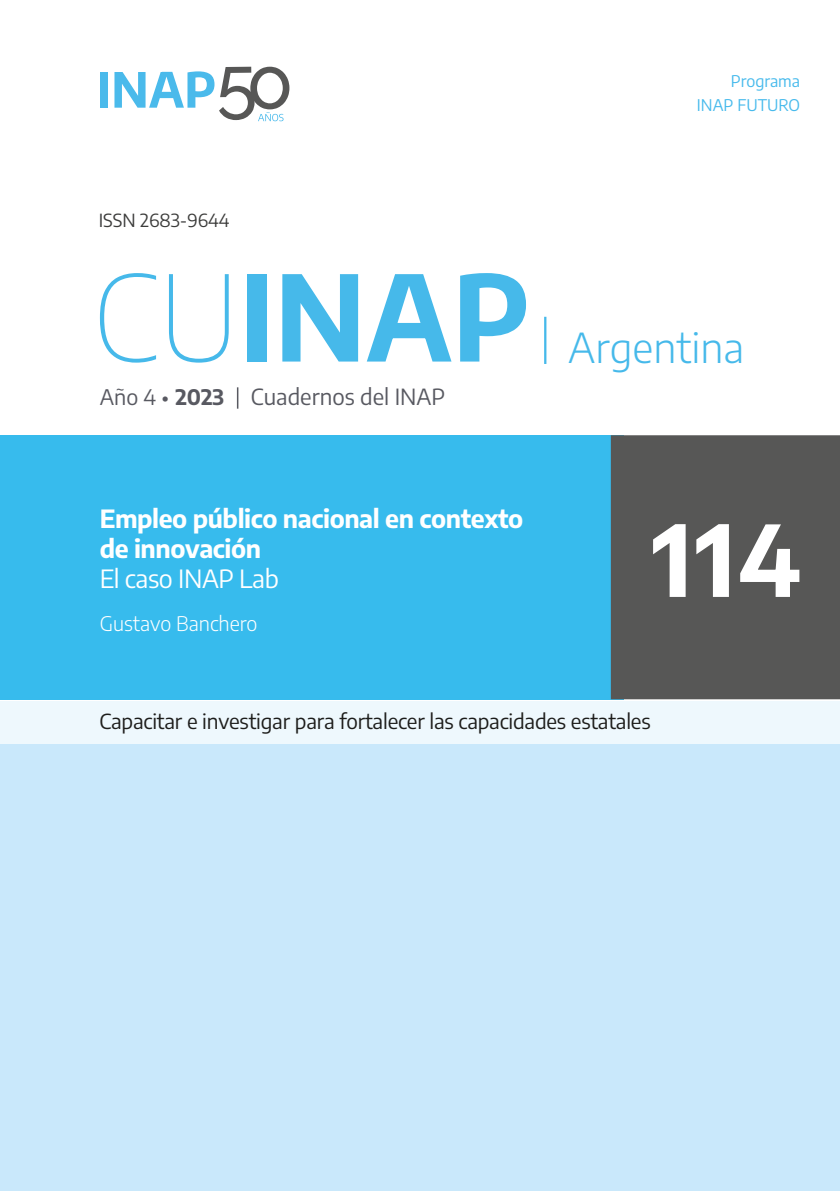
<style>
.page{position:relative;width:840px;height:1191px;background:#fff}
.page>*{position:absolute;margin:0;border:0;box-sizing:border-box;transform-origin:0 0}
.t1{font:700 118px "Encode Sans";color:#46b9ea}
.t2{font:700 98px "Encode Sans";color:#fff}
.t3{font:300 41px "Encode Sans";color:#46b9ea}
.t4{font:700 25px/30px "Encode Sans";letter-spacing:-.015em;color:#fff}
.t5{font:25px "Encode Sans";letter-spacing:-.015em;color:#fff}
.t6{font:22.2px "Encode Sans";color:#585961}
.t7{font:20.6px "Encode Sans";letter-spacing:-.01em;color:#1d1d1b}
.t8{font:300 20px "Encode Sans";color:#fff}
.t9{font:18px "Encode Sans";color:#3c3c3b}
.t10{font:16px/24.4px "Encode Sans";color:#47baec;text-align:right}
.s1{font-weight:100}
.s2{font-size:21.4px}
.s3{font-weight:700;font-size:21.4px}
</style>
<div class="page">
<div style="left:0;top:700px;width:839px;height:491px;background:#c9e8fb"></div>
<div style="left:0;top:435px;width:623px;height:264px;background:#37bbed"></div>
<div style="left:610px;top:435px;width:229px;height:264px;background:#575756"></div>
<hr style="left:544px;top:317px;width:2px;height:47px;background:#46b9ea">
<svg style="left:237px;top:387px;width:1px;height:22px"></svg>
<div style="left:0;top:700px;width:839px;height:44px;background:#eef8fd"></div>
<div style="left:100px;top:72px;width:8px;height:36px;background:#4abaeb"></div>
<svg style="left:114px;top:67px;width:175px;height:54px"></svg>
<div style="left:100px;top:0;width:61px;height:72px;background:#fff"></div>
<p class="t9" style="left:99px;top:208px;width:132px">ISSN 2683-9644</p>
<h1 class="t1" style="left:93px;top:236px;width:438px"><span class="s1">CU</span>INAP</h1>
<p class="t6" style="left:100px;top:381px;width:347px"><span class="s2">Año 4 •</span> <span class="s3">2023</span> Cuadernos del INAP</p>
<p class="t4" style="left:100px;top:502px;width:425px">Empleo público nacional en contexto de innovación</p>
<p class="t5" style="left:100px;top:561px;width:181px">El caso INAP Lab</p>
<p class="t8" style="left:100px;top:610px;width:159px">Gustavo Banchero</p>
<p class="t10" style="left:696px;top:68px;width:105px">Programa<br>INAP FUTURO</p>
<h3 class="t3" style="left:568px;top:319px;width:177px">Argentina</h3>
<h2 class="t2" style="left:651px;top:493px;width:151px">114</h2>
<p class="t7" style="left:99px;top:707px;width:552px">Capacitar e investigar para fortalecer las capacidades estatales</p>
</div>
